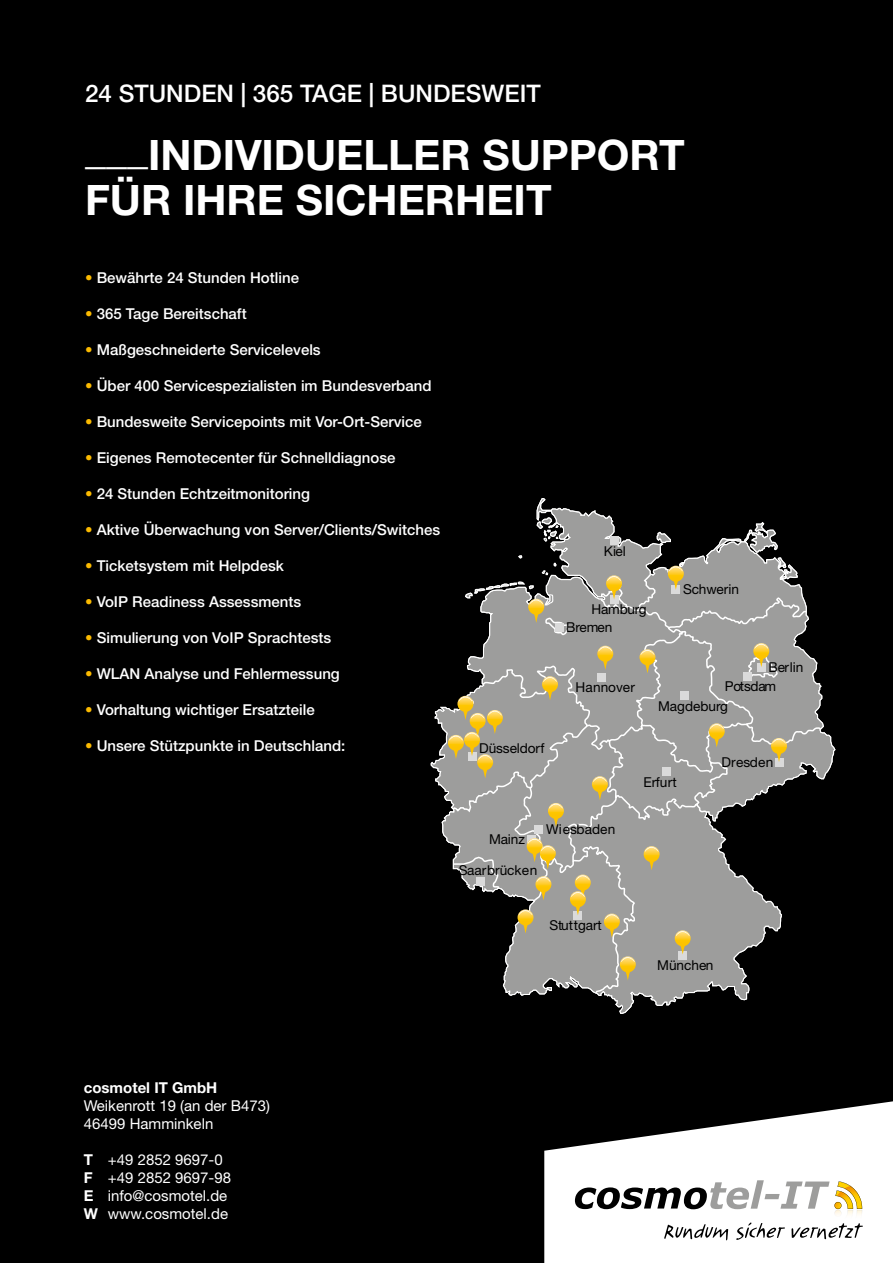
<style>
.page{position:relative;width:893px;height:1263px;background:#000}
.page>*{position:absolute;margin:0;border:0;box-sizing:border-box;transform-origin:0 0}
.t1{font:700 42px/45px "Helvetica Neue LT Std";color:#fff}
.t2{font:500 24.3px "Helvetica Neue LT Std";color:#fff}
.t3{font:500 15px "Helvetica Neue LT Std";color:#fff}
.t4{font:15px/18px "Helvetica Neue LT Std";color:#fff}
.t5{font:700 15px "Helvetica Neue LT Std";color:#fff}
.t6{font:13.65px "Helvetica Neue LT Std";color:#000}
.t7{font:13.65px "Helvetica Neue LT Std";letter-spacing:-.02em;color:#000}
.s1{color:#fbba00}
.s2{font-weight:700}
</style>
<div class="page">
<svg style="left:431px;top:499px;width:404px;height:514px"></svg>
<div style="left:757px;top:663px;width:9px;height:9px;background:#dadada"></div>
<div style="left:774px;top:758px;width:9px;height:9px;background:#dadada"></div>
<div style="left:680px;top:691px;width:9px;height:9px;background:#dadada"></div>
<div style="left:573px;top:911px;width:9px;height:9px;background:#dadada"></div>
<div style="left:678px;top:951px;width:9px;height:9px;background:#dadada"></div>
<div style="left:662px;top:767px;width:9px;height:9px;background:#dadada"></div>
<div style="left:743px;top:672px;width:9px;height:9px;background:#dadada"></div>
<div style="left:597px;top:673px;width:9px;height:9px;background:#dadada"></div>
<div style="left:610px;top:536px;width:9px;height:9px;background:#dadada"></div>
<div style="left:671px;top:585px;width:9px;height:9px;background:#dadada"></div>
<div style="left:554px;top:623px;width:9px;height:9px;background:#dadada"></div>
<div style="left:476px;top:877px;width:9px;height:9px;background:#dadada"></div>
<div style="left:534px;top:825px;width:9px;height:9px;background:#dadada"></div>
<svg style="left:600px;top:571px;width:28px;height:40px"></svg>
<svg style="left:753px;top:639px;width:16px;height:28px"></svg>
<svg style="left:771px;top:734px;width:16px;height:28px"></svg>
<svg style="left:709px;top:719px;width:16px;height:28px"></svg>
<svg style="left:548px;top:798px;width:16px;height:29px"></svg>
<svg style="left:644px;top:842px;width:16px;height:28px"></svg>
<svg style="left:597px;top:641px;width:16px;height:29px"></svg>
<svg style="left:542px;top:672px;width:16px;height:28px"></svg>
<svg style="left:592px;top:772px;width:16px;height:28px"></svg>
<svg style="left:639px;top:645px;width:16px;height:28px"></svg>
<svg style="left:668px;top:561px;width:16px;height:29px"></svg>
<svg style="left:528px;top:594px;width:26px;height:29px"></svg>
<svg style="left:675px;top:926px;width:16px;height:28px"></svg>
<svg style="left:604px;top:909px;width:16px;height:29px"></svg>
<svg style="left:620px;top:952px;width:16px;height:28px"></svg>
<svg style="left:448px;top:691px;width:55px;height:87px;background:#b0a379"></svg>
<svg style="left:570px;top:870px;width:21px;height:45px"></svg>
<svg style="left:517px;top:834px;width:39px;height:100px;background:#afa482"></svg>
<svg style="left:544px;top:1101px;width:349px;height:162px;fill:#fff"></svg>
<img style="left:834px;top:1211px;width:28px;height:11px">
<svg style="left:575px;top:1180px;width:287px;height:31px;background:#c1bfb8"></svg>
<svg style="left:664px;top:1222px;width:199px;height:18px;background:#cbcbcb"></svg>
<h2 class="t2" style="left:85px;top:79px;width:457px">24 STUNDEN | 365 TAGE | BUNDESWEIT</h2>
<h1 class="t1" style="left:85px;top:132px;width:601px">___INDIVIDUELLER SUPPORT<br>FÜR IHRE SICHERHEIT</h1>
<p class="t3" style="left:85px;top:269px;width:215px"><span class="s1">•</span> Bewährte 24 Stunden Hotline</p>
<p class="t3" style="left:85px;top:305px;width:163px"><span class="s1">•</span> 365 Tage Bereitschaft</p>
<p class="t3" style="left:85px;top:341px;width:237px"><span class="s1">•</span> Maßgeschneiderte Servicelevels</p>
<p class="t3" style="left:85px;top:377px;width:348px"><span class="s1">•</span> Über 400 Servicespezialisten im Bundesverband</p>
<p class="t3" style="left:85px;top:413px;width:338px"><span class="s1">•</span> Bundesweite Servicepoints mit Vor-Ort-Service</p>
<p class="t3" style="left:85px;top:449px;width:312px"><span class="s1">•</span> Eigenes Remotecenter für Schnelldiagnose</p>
<p class="t3" style="left:85px;top:485px;width:227px"><span class="s1">•</span> 24 Stunden Echtzeitmonitoring</p>
<p class="t3" style="left:85px;top:521px;width:357px"><span class="s1">•</span> Aktive Überwachung von Server/Clients/Switches</p>
<p class="t3" style="left:85px;top:557px;width:200px"><span class="s1">•</span> Ticketsystem mit Helpdesk</p>
<p class="t3" style="left:85px;top:593px;width:218px"><span class="s1">•</span> VoIP Readiness Assessments</p>
<p class="t3" style="left:85px;top:629px;width:248px"><span class="s1">•</span> Simulierung von VoIP Sprachtests</p>
<p class="t3" style="left:85px;top:665px;width:256px"><span class="s1">•</span> WLAN Analyse und Fehlermessung</p>
<p class="t3" style="left:85px;top:701px;width:231px"><span class="s1">•</span> Vorhaltung wichtiger Ersatzteile</p>
<p class="t3" style="left:85px;top:737px;width:262px"><span class="s1">•</span> Unsere Stützpunkte in Deutschland:</p>
<p class="t6" style="left:604px;top:543px;width:24px">Kiel</p>
<p class="t6" style="left:591px;top:601px;width:57px">Hamburg</p>
<p class="t6" style="left:566px;top:619px;width:48px">Bremen</p>
<p class="t6" style="left:683px;top:581px;width:57px">Schwerin</p>
<p class="t6" style="left:768px;top:659px;width:36px">Berlin</p>
<p class="t6" style="left:576px;top:679px;width:61px">Hannover</p>
<p class="t7" style="left:725px;top:678px;width:53px">Potsdam</p>
<p class="t6" style="left:479px;top:740px;width:67px">Düsseldorf</p>
<p class="t6" style="left:489px;top:831px;width:38px">Mainz</p>
<p class="t6" style="left:459px;top:862px;width:80px">Saarbrücken</p>
<p class="t6" style="left:546px;top:821px;width:71px">Wiesbaden</p>
<p class="t6" style="left:549px;top:917px;width:54px">Stuttgart</p>
<p class="t6" style="left:658px;top:698px;width:71px">Magdeburg</p>
<p class="t6" style="left:644px;top:773px;width:35px">Erfurt</p>
<p class="t6" style="left:721px;top:754px;width:53px">Dresden</p>
<p class="t6" style="left:657px;top:957px;width:58px">München</p>
<p class="t5" style="left:84px;top:1078px;width:135px">cosmotel IT GmbH</p>
<p class="t4" style="left:84px;top:1096px;width:188px">Weikenrott 19 (an der B473)<br>46499 Hamminkeln</p>
<p class="t4" style="left:84px;top:1150px;width:149px"><span class="s2">T</span> +49 2852 9697-0<br><span class="s2">F</span> +49 2852 9697-98<br><span class="s2">E</span> info@cosmotel.de<br><span class="s2">W</span> www.cosmotel.de</p>
</div>
